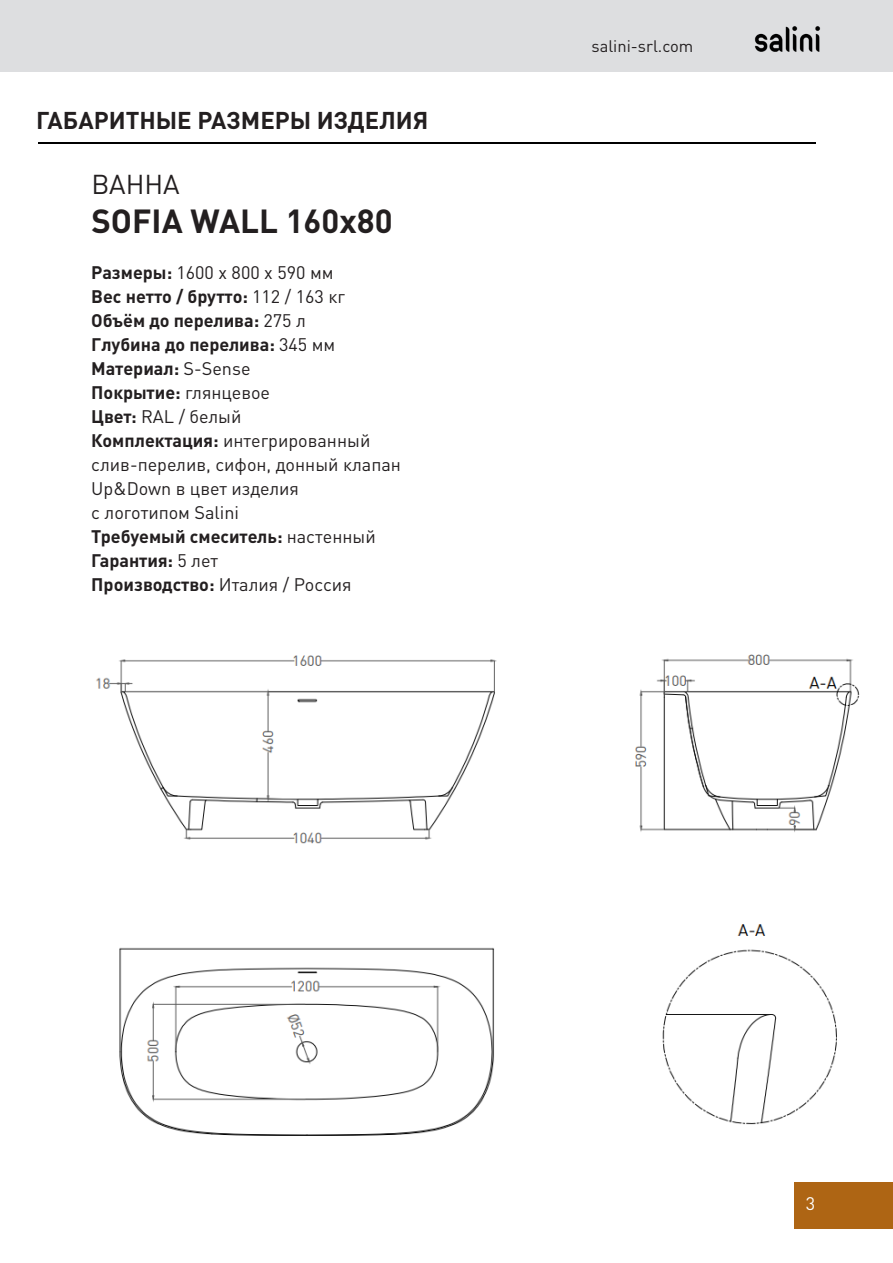
<style>
.page{position:relative;width:893px;height:1263px;background:#fff}
.page>*{position:absolute;margin:0;border:0;box-sizing:border-box;transform-origin:0 0}
.t1{font:700 33px "DIN Pro";color:#231f20}
.t2{font:27px "DIN Pro";letter-spacing:-.005em;color:#231f20}
.t3{font:700 24px "DIN Pro";color:#231f20}
.t4{font:700 18px "DIN Pro";color:#231f20}
.t5{font:18px "DIN Pro";color:#231f20}
.t6{font:18px "DIN Pro";color:#fff}
.t7{font:16.5px "DIN Pro";color:#231f20}
.s1{font-weight:700}
.s2{font-weight:400}
</style>
<div class="page">
<div style="left:0;top:0;width:892px;height:72px;background:#dddee0"></div>
<img style="left:754px;top:26px;width:67px;height:26px">
<hr style="left:38px;top:142px;width:778px;height:2px;background:#000">
<div style="left:794px;top:1183px;width:99px;height:46px;background:#ae6514"></div>
<img style="left:96px;top:654px;width:764px;height:482px">
<p class="t3" style="left:36px;top:100px;width:394px">ГАБАРИТНЫЕ РАЗМЕРЫ ИЗДЕЛИЯ</p>
<p class="t2" style="left:91px;top:163px;width:90px">ВАННА</p>
<p class="t1" style="left:91px;top:194px;width:303px">SOFIA WALL 160x80</p>
<p class="t5" style="left:91px;top:258px;width:244px"><span class="s1">Размеры:</span> 1600 x 800 x 590 мм</p>
<p class="t4" style="left:91px;top:281px;width:255px">Вес нетто / брутто: <span class="s2">112 / 163 кг</span></p>
<p class="t4" style="left:91px;top:305px;width:216px">Объём до перелива: <span class="s2">275 л</span></p>
<p class="t4" style="left:91px;top:329px;width:246px">Глубина до перелива: <span class="s2">345 мм</span></p>
<p class="t4" style="left:91px;top:353px;width:161px">Материал: <span class="s2">S-Sense</span></p>
<p class="t4" style="left:91px;top:377px;width:180px">Покрытие: <span class="s2">глянцевое</span></p>
<p class="t5" style="left:91px;top:402px;width:152px"><span class="s1">Цвет:</span> RAL / белый</p>
<p class="t5" style="left:91px;top:426px;width:281px"><span class="s1">Комплектация:</span> интегрированный</p>
<p class="t5" style="left:91px;top:450px;width:311px">слив-перелив, сифон, донный клапан</p>
<p class="t5" style="left:91px;top:474px;width:209px">Up&amp;Down в цвет изделия</p>
<p class="t5" style="left:91px;top:498px;width:149px">с логотипом Salini</p>
<p class="t4" style="left:91px;top:521px;width:286px">Требуемый смеситель: <span class="s2">настенный</span></p>
<p class="t4" style="left:91px;top:545px;width:128px">Гарантия: <span class="s2">5 лет</span></p>
<p class="t4" style="left:91px;top:569px;width:262px">Производство: <span class="s2">Италия / Россия</span></p>
<p class="t7" style="left:592px;top:33px;width:103px">salini-srl.com</p>
<p class="t6" style="left:806px;top:1189px;width:11px">3</p>
</div>
